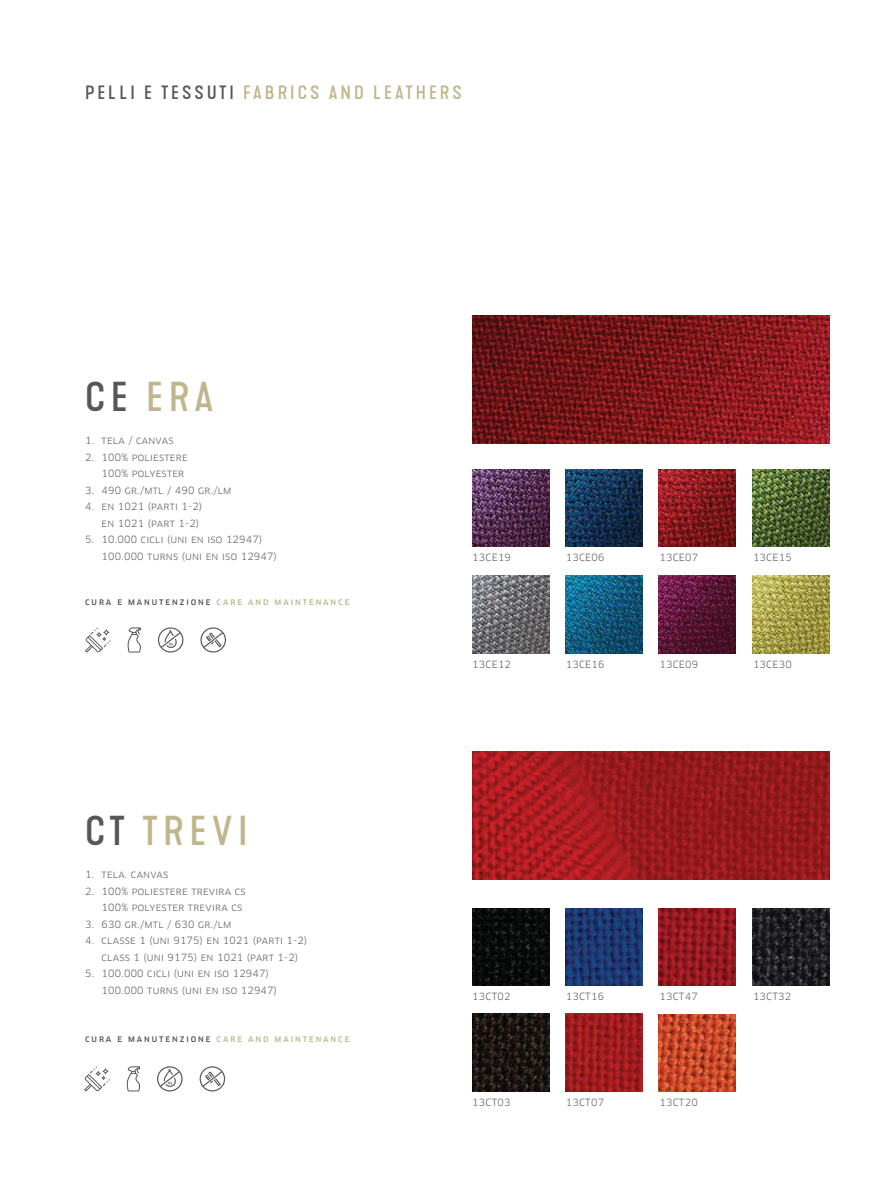
<style>
.page{position:relative;width:893px;height:1191px;background:#fff}
.page>*{position:absolute;margin:0;border:0;box-sizing:border-box;transform-origin:0 0}
.t1{font:500 expanded 39px "Kapra Neue Pro";letter-spacing:.145em;color:#c0b58d}
.t2{font:500 expanded 18px "Kapra Neue Pro";letter-spacing:.17em;color:#c0b58d}
.t3{font:9.75px/16.5px "Clan Pro";letter-spacing:.025em;color:#575757}
.t4{font:500 7.5px "Clan Pro";letter-spacing:.26em;color:#c0b58d}
.s1{color:#575757}
</style>
<div class="page">
<img style="left:658px;top:1014px;width:77px;height:77px">
<img style="left:752px;top:908px;width:77px;height:77px">
<img style="left:658px;top:908px;width:77px;height:77px">
<img style="left:565px;top:1014px;width:77px;height:77px">
<img style="left:472px;top:908px;width:77px;height:77px">
<img style="left:565px;top:908px;width:77px;height:77px">
<img style="left:472px;top:1014px;width:77px;height:77px">
<img style="left:472px;top:752px;width:357px;height:128px">
<img style="left:658px;top:576px;width:77px;height:77px">
<img style="left:565px;top:576px;width:77px;height:77px">
<img style="left:472px;top:576px;width:77px;height:77px">
<img style="left:565px;top:470px;width:77px;height:77px">
<img style="left:472px;top:470px;width:77px;height:77px">
<img style="left:752px;top:470px;width:77px;height:77px">
<img style="left:658px;top:470px;width:78px;height:77px">
<img style="left:472px;top:315px;width:357px;height:128px">
<img style="left:752px;top:576px;width:77px;height:77px">
<svg style="left:157px;top:1066px;width:25px;height:25px"></svg>
<svg style="left:200px;top:1066px;width:25px;height:25px"></svg>
<svg style="left:127px;top:1066px;width:13px;height:25px"></svg>
<svg style="left:84px;top:1067px;width:26px;height:24px"></svg>
<svg style="left:158px;top:627px;width:25px;height:26px"></svg>
<svg style="left:200px;top:627px;width:26px;height:26px"></svg>
<svg style="left:128px;top:627px;width:13px;height:26px"></svg>
<svg style="left:85px;top:628px;width:26px;height:25px"></svg>
<h2 class="t2" style="left:85px;top:86px;width:378px"><span class="s1">PELLI E TESSUTI</span> FABRICS AND LEATHERS</h2>
<h1 class="t1" style="left:85px;top:382px;width:130px"><span class="s1">CE</span> ERA</h1>
<p class="t3" style="left:85px;top:433px;width:90px">1. tela / canvas</p>
<p class="t3" style="left:102px;top:449px;width:88px;text-indent:-16px">2. 100% poliestere<br>100% polyester</p>
<p class="t3" style="left:85px;top:482px;width:148px">3. 490 gr./mtl / 490 gr./lm</p>
<p class="t3" style="left:102px;top:499px;width:102px;text-indent:-16px">4. en 1021 (parti 1-2) en 1021 (part 1-2)</p>
<p class="t3" style="left:102px;top:532px;width:177px;text-indent:-16px">5. 10.000 cicli (uni en iso 12947)<br>100.000 turns (uni en iso 12947)</p>
<p class="t4" style="left:85px;top:599px;width:266px"><span class="s1">CURA E MANUTENZIONE</span> CARE AND MAINTENANCE</p>
<h1 class="t1" style="left:85px;top:816px;width:164px"><span class="s1">CT</span> TREVI</h1>
<p class="t3" style="left:85px;top:867px;width:85px">1. tela. canvas</p>
<p class="t3" style="left:102px;top:884px;width:146px;text-indent:-16px">2. 100% poliestere trevira cs<br>100% polyester trevira cs</p>
<p class="t3" style="left:85px;top:917px;width:148px">3. 630 gr./mtl / 630 gr./lm</p>
<p class="t3" style="left:102px;top:933px;width:207px;text-indent:-16px">4. classe 1 (uni 9175) en 1021 (parti 1-2) class 1 (uni 9175) en 1021 (part 1-2)</p>
<p class="t3" style="left:102px;top:966px;width:177px;text-indent:-16px">5. 100.000 cicli (uni en iso 12947)<br>100.000 turns (uni en iso 12947)</p>
<p class="t4" style="left:85px;top:1036px;width:266px"><span class="s1">CURA E MANUTENZIONE</span> CARE AND MAINTENANCE</p>
<p class="t3" style="left:472px;top:550px;width:40px">13CE19</p>
<p class="t3" style="left:566px;top:550px;width:40px">13CE06</p>
<p class="t3" style="left:659px;top:550px;width:40px">13CE07</p>
<p class="t3" style="left:753px;top:550px;width:40px">13CE15</p>
<p class="t3" style="left:472px;top:656px;width:40px">13CE12</p>
<p class="t3" style="left:566px;top:656px;width:40px">13CE16</p>
<p class="t3" style="left:659px;top:656px;width:40px">13CE09</p>
<p class="t3" style="left:753px;top:656px;width:40px">13CE30</p>
<p class="t3" style="left:472px;top:988px;width:40px">13CT02</p>
<p class="t3" style="left:566px;top:988px;width:40px">13CT16</p>
<p class="t3" style="left:659px;top:988px;width:40px">13CT47</p>
<p class="t3" style="left:753px;top:988px;width:40px">13CT32</p>
<p class="t3" style="left:472px;top:1095px;width:40px">13CT03</p>
<p class="t3" style="left:566px;top:1095px;width:40px">13CT07</p>
<p class="t3" style="left:659px;top:1095px;width:40px">13CT20</p>
</div>
